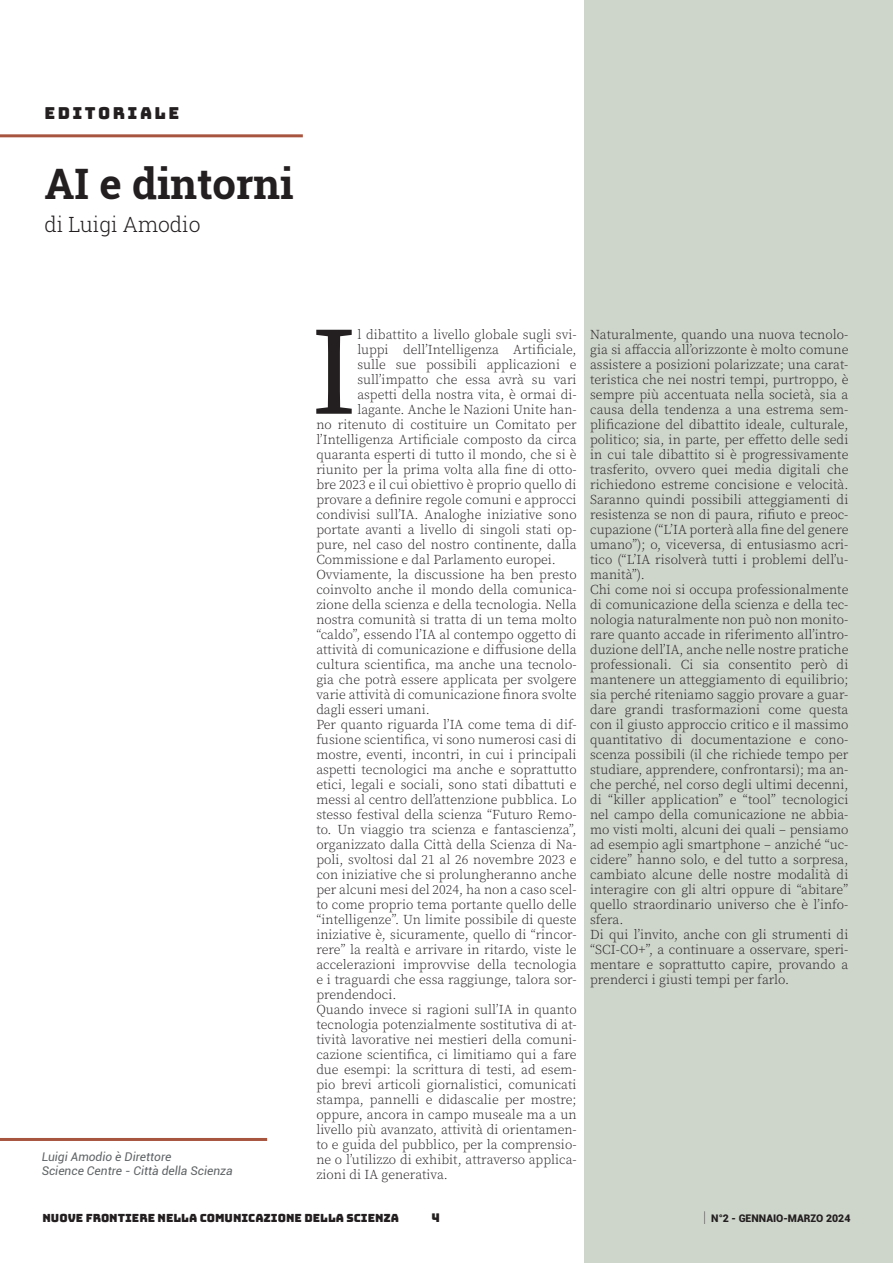
<style>
.page{position:relative;width:893px;height:1263px;background:#fff}
.page>*{position:absolute;margin:0;border:0;box-sizing:border-box;transform-origin:0 0}
.Corpo_del_testo_-_Con_capolettera_aranci{font:125.55px "Source Serif Variable";color:#231f20}
.Testo_intestazione_-_Allineamento_a_dest{font:700 42px "Roboto Slab";color:#231f20}
.Testo_intestazione_-_Allineamento_a_dest-2{font:300 21px "Roboto Slab";color:#231f20}
.Intestazione_sezione_-_Allineamento_a_de{font:16.5px "Bungee";letter-spacing:.15em;color:#231f20}
.Corpo_del_testo_-_Con_capolettera_aranci-2{font:13.5px/15px "Source Serif Variable";color:#231f20;text-align:justify}
.t1{font:italic 12px "Roboto";color:#606466}
.t2{font:12px "Bungee";color:#231f20}
.t3{font:11.25px "Bungee";color:#231f20}
.t4{font:900 10.5px "Roboto";color:#231f20}
.s1{font-weight:100;font-size:15px}
</style>
<div class="page">
<div style="left:584px;top:0;width:309px;height:1263px;background:#ced5cb"></div>
<hr style="left:0;top:134px;width:303px;height:3px;background:#a7553f">
<hr style="left:0;top:1138px;width:267px;height:3px;background:#a7553f">
<p class="Intestazione_sezione_-_Allineamento_a_de" style="left:44px;top:103px;width:136px">EDITORIALE</p>
<p class="Testo_intestazione_-_Allineamento_a_dest" style="left:44px;top:155px;width:251px">AI e dintorni</p>
<p class="Testo_intestazione_-_Allineamento_a_dest-2" style="left:44px;top:210px;width:158px">di Luigi Amodio</p>
<p class="t1" style="left:42px;top:1148px;width:131px">Luigi Amodio è Direttore</p>
<p class="t1" style="left:42px;top:1162px;width:193px">Science Centre - Città della Scienza</p>
<p class="Corpo_del_testo_-_Con_capolettera_aranci" style="left:311px;top:288px;width:48px">I</p>
<p class="Corpo_del_testo_-_Con_capolettera_aranci-2" style="left:357px;top:327px;width:221px">l dibattito a livello globale sugli svi-</p>
<p class="Corpo_del_testo_-_Con_capolettera_aranci-2" style="left:357px;top:342px;width:221px">luppi dell’Intelligenza Artificiale,</p>
<p class="Corpo_del_testo_-_Con_capolettera_aranci-2" style="left:357px;top:357px;width:221px">sulle sue possibili applicazioni e</p>
<p class="Corpo_del_testo_-_Con_capolettera_aranci-2" style="left:357px;top:372px;width:221px">sull’impatto che essa avrà su vari</p>
<p class="Corpo_del_testo_-_Con_capolettera_aranci-2" style="left:357px;top:387px;width:221px">aspetti della nostra vita, è ormai di-</p>
<p class="Corpo_del_testo_-_Con_capolettera_aranci-2" style="left:357px;top:402px;width:221px">lagante. Anche le Nazioni Unite han-</p>
<p class="Corpo_del_testo_-_Con_capolettera_aranci-2" style="left:316px;top:417px;width:262px">no ritenuto di costituire un Comitato per</p>
<p class="Corpo_del_testo_-_Con_capolettera_aranci-2" style="left:316px;top:432px;width:262px">l’Intelligenza Artificiale composto da circa</p>
<p class="Corpo_del_testo_-_Con_capolettera_aranci-2" style="left:316px;top:447px;width:262px">quaranta esperti di tutto il mondo, che si è</p>
<p class="Corpo_del_testo_-_Con_capolettera_aranci-2" style="left:316px;top:462px;width:262px">riunito per la prima volta alla fine di otto-</p>
<p class="Corpo_del_testo_-_Con_capolettera_aranci-2" style="left:316px;top:477px;width:262px">bre 2023 e il cui obiettivo è proprio quello di</p>
<p class="Corpo_del_testo_-_Con_capolettera_aranci-2" style="left:316px;top:492px;width:262px">provare a definire regole comuni e approcci</p>
<p class="Corpo_del_testo_-_Con_capolettera_aranci-2" style="left:316px;top:507px;width:262px">condivisi sull’IA. Analoghe iniziative sono</p>
<p class="Corpo_del_testo_-_Con_capolettera_aranci-2" style="left:316px;top:522px;width:262px">portate avanti a livello di singoli stati op-</p>
<p class="Corpo_del_testo_-_Con_capolettera_aranci-2" style="left:316px;top:537px;width:262px">pure, nel caso del nostro continente, dalla</p>
<p class="Corpo_del_testo_-_Con_capolettera_aranci-2" style="left:316px;top:552px;width:241px">Commissione e dal Parlamento europei.</p>
<p class="Corpo_del_testo_-_Con_capolettera_aranci-2" style="left:316px;top:567px;width:262px">Ovviamente, la discussione ha ben presto coinvolto anche il mondo della comunica&shy;zione della scienza e della tecnologia. Nella nostra comunità si tratta di un tema molto “caldo”, essendo l’IA al contempo oggetto di attività di comunicazione e diffusione della cultura scientifica, ma anche una tecnolo&shy;gia che potrà essere applicata per svolgere varie attività di comunicazione finora svolte dagli esseri umani.</p>
<p class="Corpo_del_testo_-_Con_capolettera_aranci-2" style="left:316px;top:717px;width:262px">Per quanto riguarda l’IA come tema di dif&shy;fusione scientifica, vi sono numerosi casi di mostre, eventi, incontri, in cui i principali aspetti tecnologici ma anche e soprattutto etici, legali e sociali, sono stati dibattuti e messi al centro dell’attenzione pubblica. Lo stesso festival della scienza “Futuro Remo&shy;to. Un viaggio tra scienza e fantascienza”, organizzato dalla Città della Scienza di Na&shy;poli, svoltosi dal 21 al 26 novembre 2023 e con iniziative che si prolungheranno anche per alcuni mesi del 2024, ha non a caso scel&shy;to come proprio tema portante quello delle “intelligenze”. Un limite possibile di queste iniziative è, sicuramente, quello di “rincor&shy;rere” la realtà e arrivare in ritardo, viste le accelerazioni improvvise della tecnologia e i traguardi che essa raggiunge, talora sor&shy;prendendoci.</p>
<p class="Corpo_del_testo_-_Con_capolettera_aranci-2" style="left:316px;top:1002px;width:262px">Quando invece si ragioni sull’IA in quanto tecnologia potenzialmente sostitutiva di at&shy;tività lavorative nei mestieri della comuni&shy;cazione scientifica, ci limitiamo qui a fare due esempi: la scrittura di testi, ad esem&shy;pio brevi articoli giornalistici, comunicati stampa, pannelli e didascalie per mostre; oppure, ancora in campo museale ma a un livello più avanzato, attività di orientamen&shy;to e guida del pubblico, per la comprensio&shy;ne o l’utilizzo di exhibit, attraverso applica&shy;zioni di IA generativa.</p>
<p class="Corpo_del_testo_-_Con_capolettera_aranci-2" style="left:590px;top:327px;width:260px">Naturalmente, quando una nuova tecnolo&shy;gia si affaccia all’orizzonte è molto comune assistere a posizioni polarizzate; una carat&shy;teristica che nei nostri tempi, purtroppo, è sempre più accentuata nella società, sia a causa della tendenza a una estrema sem&shy;plificazione del dibattito ideale, culturale, politico; sia, in parte, per effetto delle sedi in cui tale dibattito si è progressivamente trasferito, ovvero quei media digitali che richiedono estreme concisione e velocità.<br>Saranno quindi possibili atteggiamenti di resistenza se non di paura, rifiuto e preoc&shy;cupazione (“L’IA porterà alla fine del genere umano”); o, viceversa, di entusiasmo acri&shy;tico (“L’IA risolverà tutti i problemi dell’u&shy;manità”).</p>
<p class="Corpo_del_testo_-_Con_capolettera_aranci-2" style="left:590px;top:582px;width:260px">Chi come noi si occupa professionalmente di comunicazione della scienza e della tec&shy;nologia naturalmente non può non monito&shy;rare quanto accade in riferimento all’intro&shy;duzione dell’IA, anche nelle nostre pratiche professionali. Ci sia consentito però di mantenere un atteggiamento di equilibrio; sia perché riteniamo saggio provare a guar&shy;dare grandi trasformazioni come questa con il giusto approccio critico e il massimo quantitativo di documentazione e cono&shy;scenza possibili (il che richiede tempo per studiare, apprendere, confrontarsi); ma an&shy;che perché, nel corso degli ultimi decenni, di “killer application” e “tool” tecnologici nel campo della comunicazione ne abbia&shy;mo visti molti, alcuni dei quali – pensiamo ad esempio agli smartphone – anziché “uc&shy;cidere” hanno solo, e del tutto a sorpresa, cambiato alcune delle nostre modalità di interagire con gli altri oppure di “abitare” quello straordinario universo che è l’info&shy;sfera.</p>
<p class="Corpo_del_testo_-_Con_capolettera_aranci-2" style="left:590px;top:927px;width:260px">Di qui l’invito, anche con gli strumenti di “SCI-CO+”, a continuare a osservare, speri&shy;mentare e soprattutto capire, provando a prenderci i giusti tempi per farlo.</p>
<p class="t3" style="left:43px;top:1212px;width:358px">NUOVE FRONTIERE NELLA COMUNICAZIONE DELLA SCIENZA</p>
<p class="t2" style="left:432px;top:1211px;width:10px">4</p>
<p class="t4" style="left:703px;top:1211px;width:149px"><span class="s1">|</span> N°2 - GENNAIO-MARZO 2024</p>
</div>
